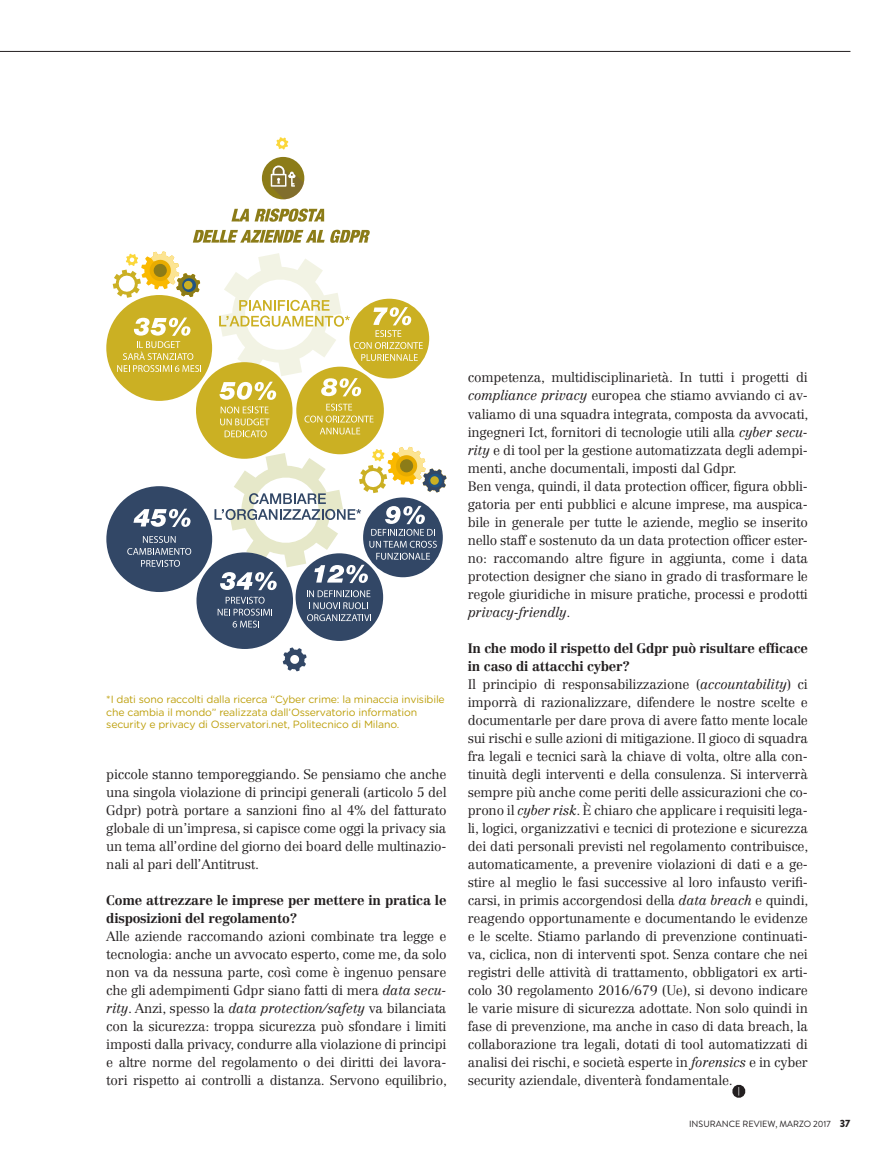
<style>
.page{position:relative;width:893px;height:1170px;background:#fff}
.page>*{position:absolute;margin:0;border:0;box-sizing:border-box;transform-origin:0 0}
.t1{font:300 13.5px/18px "Centennial LT Std";letter-spacing:-.015em;color:#231f20;text-align:justify}
.t2{font:700 13.5px/18px "Centennial LT Std";letter-spacing:-.015em;color:#231f20}
.t3{font:10.5px/12.6px "Gotham Rounded";letter-spacing:-.015em;color:#bd9f0b}
.t4{font:9px "Brandon Grotesque";color:#231f20}
.s1{font-style:italic}
.s2{font-weight:900;font-size:10.5px}
</style>
<div class="page">
<hr style="left:0;top:51px;width:850px;height:1px;background:#231f20">
<svg style="left:732px;top:1084px;width:13px;height:13px"></svg>
<svg style="left:260px;top:155px;width:46px;height:46px"></svg>
<div style="left:196px;top:362px;width:97px;height:96px;background:#cbb023;border-radius:50%"></div>
<div style="left:349px;top:299px;width:80px;height:79px;background:#cbb023;border-radius:50%"></div>
<div style="left:296px;top:366px;width:88px;height:88px;background:#cbb023;border-radius:50%"></div>
<div style="left:106px;top:295px;width:106px;height:106px;background:#cbb023;border-radius:50%"></div>
<svg style="left:231px;top:209px;width:18px;height:12px"></svg>
<svg style="left:255px;top:208px;width:69px;height:14px"></svg>
<svg style="left:193px;top:230px;width:177px;height:13px"></svg>
<div style="left:262px;top:157px;width:42px;height:42px;background:#8c7c18;border-radius:50%"></div>
<svg style="left:271px;top:165px;width:33px;height:34px"></svg>
<svg style="left:113px;top:251px;width:87px;height:47px"></svg>
<svg style="left:283px;top:647px;width:24px;height:24px"></svg>
<svg style="left:276px;top:137px;width:12px;height:12px"></svg>
<svg style="left:117px;top:317px;width:84px;height:55px"></svg>
<svg style="left:219px;top:253px;width:204px;height:184px"></svg>
<div style="left:196px;top:552px;width:97px;height:97px;background:#324766;border-radius:50%"></div>
<div style="left:296px;top:553px;width:87px;height:88px;background:#324766;border-radius:50%"></div>
<div style="left:106px;top:486px;width:106px;height:106px;background:#324766;border-radius:50%"></div>
<svg style="left:133px;top:508px;width:58px;height:19px"></svg>
<svg style="left:127px;top:536px;width:64px;height:30px"></svg>
<svg style="left:214px;top:447px;width:232px;height:180px"></svg>
<p class="t3" style="left:106px;top:692px;width:340px">*I dati sono raccolti dalla ricerca “Cyber crime: la minaccia invisibile che cambia il mondo” realizzata dall’Osservatorio information security e privacy di Osservatori.net, Politecnico di Milano.</p>
<p class="t1" style="left:106px;top:765px;width:342px">piccole stanno temporeggiando. Se pensiamo che anche una singola violazione di principi generali (articolo 5 del Gdpr) potrà portare a sanzioni fino al 4% del fatturato globale di un’impresa, si capisce come oggi la privacy sia un tema all’ordine del giorno dei board delle multinazio&shy;nali al pari dell’Antitrust.</p>
<p class="t2" style="left:106px;top:890px;width:342px">Come attrezzare le imprese per mettere in pratica le disposizioni del regolamento?</p>
<p class="t1" style="left:106px;top:927px;width:342px">Alle aziende raccomando azioni combinate tra legge e tecnologia: anche un avvocato esperto, come me, da solo non va da nessuna parte, così come è ingenuo pensare che gli adempimenti Gdpr siano fatti di mera <span class="s1">data secu&shy;rity</span>. Anzi, spesso la <span class="s1">data protection/safety</span> va bilanciata con la sicurezza: troppa sicurezza può sfondare i limiti imposti dalla privacy, condurre alla violazione di principi e altre norme del regolamento o dei diritti dei lavora&shy;tori rispetto ai controlli a distanza. Servono equilibrio,</p>
<p class="t1" style="left:468px;top:369px;width:342px">competenza, multidisciplinarietà. In tutti i progetti di <span class="s1">compliance privacy</span> europea che stiamo avviando ci av&shy;valiamo di una squadra integrata, composta da avvocati, ingegneri Ict, fornitori di tecnologie utili alla <span class="s1">cyber secu&shy;rity</span> e di tool per la gestione automatizzata degli adempi&shy;menti, anche documentali, imposti dal Gdpr.</p>
<p class="t1" style="left:468px;top:477px;width:342px">Ben venga, quindi, il data protection officer, figura obbli&shy;gatoria per enti pubblici e alcune imprese, ma auspica&shy;bile in generale per tutte le aziende, meglio se inserito nello staff e sostenuto da un data protection officer ester&shy;no: raccomando altre figure in aggiunta, come i data protection designer che siano in grado di trasformare le regole giuridiche in misure pratiche, processi e prodotti <span class="s1">privacy-friendly</span>.</p>
<p class="t2" style="left:468px;top:638px;width:342px">In che modo il rispetto del Gdpr può risultare efficace in caso di attacchi cyber?</p>
<p class="t1" style="left:468px;top:675px;width:342px">Il principio di responsabilizzazione (<span class="s1">accountability</span>) ci imporrà di razionalizzare, difendere le nostre scelte e documentarle per dare prova di avere fatto mente locale sui rischi e sulle azioni di mitigazione. Il gioco di squadra fra legali e tecnici sarà la chiave di volta, oltre alla con&shy;tinuità degli interventi e della consulenza. Si interverrà sempre più anche come periti delle assicurazioni che co&shy;prono il <span class="s1">cyber risk</span>. È chiaro che applicare i requisiti lega&shy;li, logici, organizzativi e tecnici di protezione e sicurezza dei dati personali previsti nel regolamento contribuisce, automaticamente, a prevenire violazioni di dati e a ge&shy;stire al meglio le fasi successive al loro infausto verifi&shy;carsi, in primis accorgendosi della <span class="s1">data breach</span> e quindi, reagendo opportunamente e documentando le evidenze e le scelte. Stiamo parlando di prevenzione continuati&shy;va, ciclica, non di interventi spot. Senza contare che nei registri delle attività di trattamento, obbligatori ex arti&shy;colo 30 regolamento 2016/679 (Ue), si devono indicare le varie misure di sicurezza adottate. Non solo quindi in fase di prevenzione, ma anche in caso di data breach, la collaborazione tra legali, dotati di tool automatizzati di analisi dei rischi, e società esperte in <span class="s1">forensics</span> e in cyber security aziendale, diventerà fondamentale.</p>
<p class="t4" style="left:689px;top:1117px;width:163px">INSURANCE REVIEW, MARZO 2017 <span class="s2">37</span></p>
</div>
